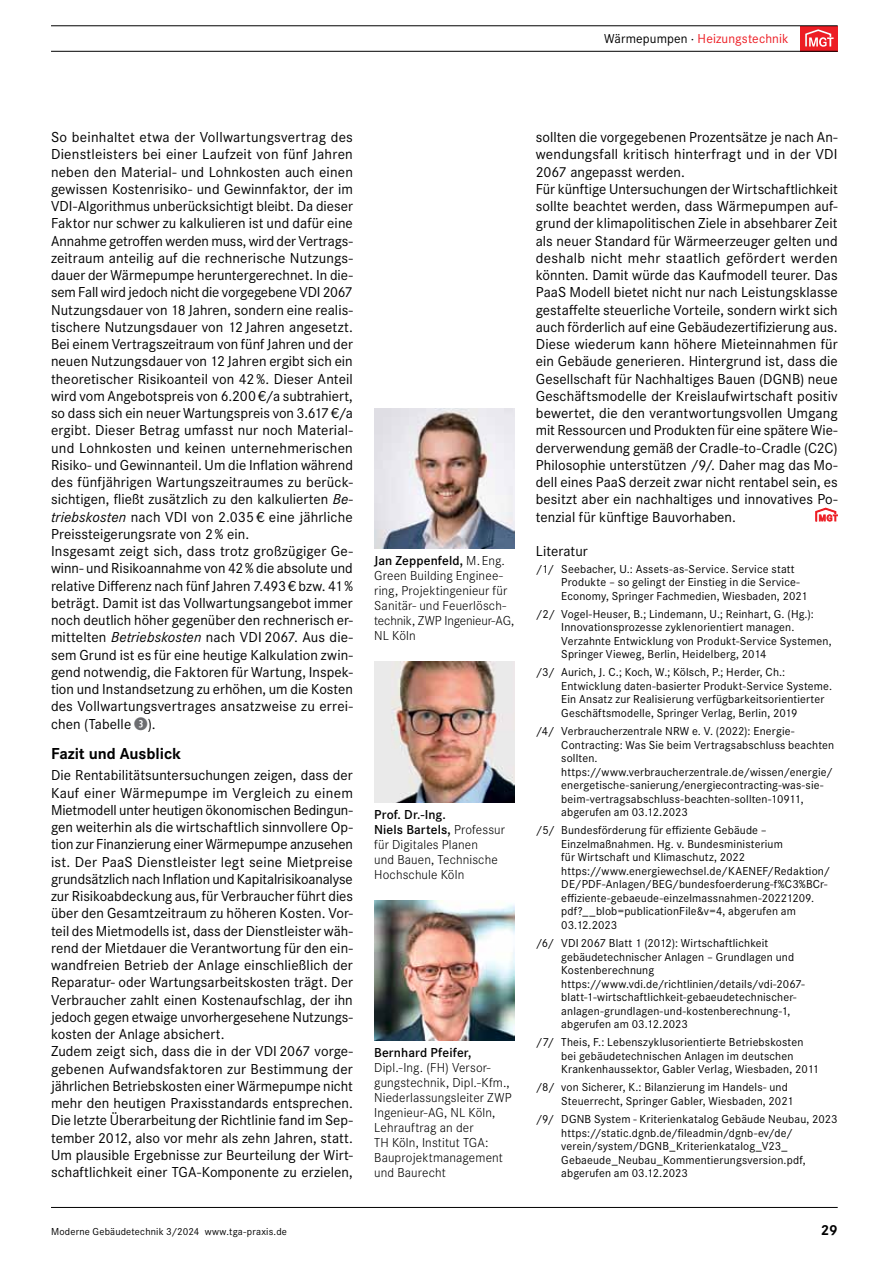
<style>
.page{position:relative;width:893px;height:1263px;background:#fff}
.page>*{position:absolute;margin:0;border:0;box-sizing:border-box;transform-origin:0 0}
.t1{font:700 16.5px "Corporate S";letter-spacing:-.005em;color:#000}
.t2{font:15px/17.2px "Corporate S";letter-spacing:.005em;color:#000}
.t3{font:700 15px "Corporate S";color:#000}
.t4{font:300 13.5px/15px "Corporate S";letter-spacing:.01em;color:#000}
.t5{font:13.5px "Corporate S";letter-spacing:.01em;color:#ed1d24}
.t6{font:600 13.5px "Corporate S";letter-spacing:.01em;color:#000}
.t7{font:12px/13.5px "Corporate S";letter-spacing:.015em;color:#000}
.t8{font:10.5px "Corporate S";letter-spacing:.02em;color:#000}
.s1{color:#000}
.s2{font-style:italic}
.s3{font-family:"Combi Numerals Ltd";font-size:17.25px;color:#6d6e71}
.s4{font-weight:600}
</style>
<div class="page">
<hr style="left:51px;top:1207px;width:787px;height:1px;background:#000">
<div style="left:800px;top:26px;width:38px;height:25px;background:#ed1d24"></div>
<svg style="left:805px;top:29px;width:29px;height:18px"></svg>
<hr style="left:51px;top:26px;width:787px;height:1px;background:#000">
<hr style="left:51px;top:51px;width:787px;height:1px;background:#000">
<svg style="left:815px;top:508px;width:23px;height:14px"></svg>
<img style="left:374px;top:408px;width:140px;height:141px">
<img style="left:374px;top:662px;width:140px;height:140px">
<img style="left:374px;top:900px;width:140px;height:140px">
<p class="t5" style="left:604px;top:30px;width:186px"><span class="s1">Wärmepumpen ·</span> Heizungstechnik</p>
<p class="t2" style="left:51px;top:128px;width:304px">So beinhaltet etwa der Vollwartungsvertrag des Dienstleisters bei einer Laufzeit von fünf Jahren neben den Material- und Lohnkosten auch einen gewissen Kostenrisiko- und Gewinnfaktor, der im VDI-Algorithmus unberücksichtigt bleibt. Da dieser Faktor nur schwer zu kalkulieren ist und dafür eine Annahme getroffen werden muss, wird der Vertrags&shy;zeitraum anteilig auf die rechnerische Nutzungs&shy;dauer der Wärmepumpe heruntergerechnet. In die&shy;sem Fall wird jedoch nicht die vorgegebene VDI 2067<br>Nutzungsdauer von 18 Jahren, sondern eine realis&shy;tischere Nutzungsdauer von 12 Jahren angesetzt.<br>Bei einem Vertragszeitraum von fünf Jahren und der neuen Nutzungsdauer von 12 Jahren ergibt sich ein theoretischer Risikoanteil von 42 %. Dieser Anteil wird vom Angebotspreis von 6.200 €/a subtrahiert, so dass sich ein neuer Wartungspreis von 3.617 €/a ergibt. Dieser Betrag umfasst nur noch Material&shy;und Lohnkosten und keinen unternehmerischen Risiko- und Gewinnanteil. Um die Inflation während des fünfjährigen Wartungszeitraumes zu berück&shy;sichtigen, fließt zusätzlich zu den kalkulierten <span class="s2">Be&shy;triebskosten</span> nach VDI von 2.035 € eine jährliche Preissteigerungsrate von 2 % ein.<br>Insgesamt zeigt sich, dass trotz großzügiger Ge&shy;winn- und Risikoannahme von 42 % die absolute und relative Differenz nach fünf Jahren 7.493 € bzw. 41 % beträgt. Damit ist das Vollwartungsangebot immer noch deutlich höher gegenüber den rechnerisch er&shy;mittelten <span class="s2">Betriebskosten</span> nach VDI 2067. Aus die&shy;sem Grund ist es für eine heutige Kalkulation zwin&shy;gend notwendig, die Faktoren für Wartung, Inspek&shy;tion und Instandsetzung zu erhöhen, um die Kosten des Vollwartungsvertrages ansatzweise zu errei&shy;chen (Tabelle <span class="s3">➌</span>).</p>
<p class="t1" style="left:51px;top:742px;width:132px">Fazit und Ausblick</p>
<p class="t2" style="left:51px;top:766px;width:303px">Die Rentabilitätsuntersuchungen zeigen, dass der Kauf einer Wärmepumpe im Vergleich zu einem Mietmodell unter heutigen ökonomischen Bedingun&shy;gen weiterhin als die wirtschaftlich sinnvollere Op&shy;tion zur Finanzierung einer Wärmepumpe anzusehen ist. Der PaaS Dienstleister legt seine Mietpreise grundsätzlich nach Inflation und Kapitalrisikoanalyse zur Risikoabdeckung aus, für Verbraucher führt dies über den Gesamtzeitraum zu höheren Kosten. Vor&shy;teil des Mietmodells ist, dass der Dienstleister wäh&shy;rend der Mietdauer die Verantwortung für den ein&shy;wandfreien Betrieb der Anlage einschließlich der Reparatur- oder Wartungsarbeitskosten trägt. Der Verbraucher zahlt einen Kostenaufschlag, der ihn jedoch gegen etwaige unvorhergesehene Nutzungs&shy;kosten der Anlage absichert.<br>Zudem zeigt sich, dass die in der VDI 2067 vorge&shy;gebenen Aufwandsfaktoren zur Bestimmung der jährlichen Betriebskosten einer Wärmepumpe nicht mehr den heutigen Praxisstandards entsprechen.<br>Die letzte Überarbeitung der Richtlinie fand im Sep&shy;tember 2012, also vor mehr als zehn Jahren, statt.<br>Um plausible Ergebnisse zur Beurteilung der Wirt&shy;schaftlichkeit einer TGA-Komponente zu erzielen,</p>
<p class="t4" style="left:374px;top:553px;width:142px"><span class="s4">Jan Zeppenfeld,</span> M. Eng.<br>Green Building Enginee&shy;ring, Projektingenieur für<br>Sanitär- und Feuerlösch&shy;technik, ZWP Ingenieur-AG,<br>NL Köln</p>
<p class="t4" style="left:374px;top:806px;width:132px"><span class="s4">Prof. Dr.-Ing.<br>Niels Bartels,</span> Professur für Digitales Planen<br>und Bauen, Technische<br>Hochschule Köln</p>
<p class="t6" style="left:374px;top:1043px;width:99px">Bernhard Pfeifer,</p>
<p class="t4" style="left:374px;top:1060px;width:139px">Dipl.-Ing. (FH) Versor&shy;gungstechnik, Dipl.-Kfm.,<br>Niederlassungsleiter ZWP<br>Ingenieur-AG, NL Köln,<br>Lehrauftrag an der<br>TH Köln, Institut TGA:<br>Bauprojektmanagement und Baurecht</p>
<p class="t2" style="left:536px;top:128px;width:303px">sollten die vorgegebenen Prozentsätze je nach An&shy;wendungsfall kritisch hinterfragt und in der VDI 2067 angepasst werden.<br>Für künftige Untersuchungen der Wirtschaftlichkeit sollte beachtet werden, dass Wärmepumpen auf&shy;grund der klimapolitischen Ziele in absehbarer Zeit als neuer Standard für Wärmeerzeuger gelten und deshalb nicht mehr staatlich gefördert werden könnten. Damit würde das Kaufmodell teurer. Das PaaS Modell bietet nicht nur nach Leistungsklasse gestaffelte steuerliche Vorteile, sondern wirkt sich auch förderlich auf eine Gebäudezertifizierung aus.<br>Diese wiederum kann höhere Mieteinnahmen für ein Gebäude generieren. Hintergrund ist, dass die Gesellschaft für Nachhaltiges Bauen (DGNB) neue Geschäftsmodelle der Kreislaufwirtschaft positiv bewertet, die den verantwortungsvollen Umgang mit Ressourcen und Produkten für eine spätere Wie&shy;derverwendung gemäß der Cradle-to-Cradle (C2C)<br>Philosophie unterstützen /9/. Daher mag das Mo&shy;dell eines PaaS derzeit zwar nicht rentabel sein, es besitzt aber ein nachhaltiges und innovatives Po&shy;tenzial für künftige Bauvorhaben.</p>
<p class="t2" style="left:536px;top:542px;width:53px">Literatur</p>
<p class="t7" style="left:561px;top:561px;width:248px;text-indent:-26px">/1/ Seebacher, U.: Assets-as-Service. Service statt<br>Produkte – so gelingt der Einstieg in die Service-<br>Economy, Springer Fachmedien, Wiesbaden, 2021</p>
<p class="t7" style="left:561px;top:607px;width:272px;text-indent:-26px">/2/ Vogel-Heuser, B.; Lindemann, U.; Reinhart, G. (Hg.):<br>Innovationsprozesse zyklenorientiert managen.<br>Verzahnte Entwicklung von Produkt-Service Systemen, Springer Vieweg, Berlin, Heidelberg, 2014</p>
<p class="t7" style="left:561px;top:665px;width:272px;text-indent:-26px">/3/ Aurich, J. C.; Koch, W.; Kölsch, P.; Herder, Ch.:<br>Entwicklung daten-basierter Produkt-Service Systeme.<br>Ein Ansatz zur Realisierung verfügbarkeitsorientierter Geschäftsmodelle, Springer Verlag, Berlin, 2019</p>
<p class="t7" style="left:561px;top:724px;width:274px;text-indent:-26px">/4/ Verbraucherzentrale NRW e. V. (2022): Energie-Contracting: Was Sie beim Vertragsabschluss beachten sollten. https://www.verbraucherzentrale.de/wissen/energie/ energetische-sanierung/energiecontracting-was-sie&shy;beim-vertragsabschluss-beachten-sollten-10911, abgerufen am 03.12.2023</p>
<p class="t7" style="left:561px;top:823px;width:271px;text-indent:-26px">/5/ Bundesförderung für effiziente Gebäude – Einzelmaßnahmen. Hg. v. Bundesministerium<br>für Wirtschaft und Klimaschutz, 2022 https://www.energiewechsel.de/KAENEF/Redaktion/ DE/PDF-Anlagen/BEG/bundesfoerderung-f%C3%BCr&shy;effiziente-gebaeude-einzelmassnahmen-20221209. pdf?__blob=publicationFile&amp;v=4, abgerufen am 03.12.2023</p>
<p class="t7" style="left:561px;top:936px;width:245px;text-indent:-26px">/6/ VDI 2067 Blatt 1 (2012): Wirtschaftlichkeit gebäudetechnischer Anlagen – Grundlagen und Kostenberechnung https://www.vdi.de/richtlinien/details/vdi-2067- blatt-1-wirtschaftlichkeit-gebaeudetechnischer&shy;anlagen-grundlagen-und-kostenberechnung-1, abgerufen am 03.12.2023</p>
<p class="t7" style="left:561px;top:1035px;width:259px;text-indent:-26px">/7/ Theis, F.: Lebenszyklusorientierte Betriebskosten bei gebäudetechnischen Anlagen im deutschen<br>Krankenhaussektor, Gabler Verlag, Wiesbaden, 2011</p>
<p class="t7" style="left:561px;top:1080px;width:234px;text-indent:-26px">/8/ von Sicherer, K.: Bilanzierung im Handels- und<br>Steuerrecht, Springer Gabler, Wiesbaden, 2021</p>
<p class="t7" style="left:561px;top:1112px;width:278px;text-indent:-26px">/9/ DGNB System - Kriterienkatalog Gebäude Neubau, 2023 https://static.dgnb.de/fileadmin/dgnb-ev/de/ verein/system/DGNB_Kriterienkatalog_V23_ Gebaeude_Neubau_Kommentierungsversion.pdf, abgerufen am 03.12.2023</p>
<p class="t8" style="left:51px;top:1224px;width:237px">Moderne Gebäudetechnik 3/2024 www.tga-praxis.de</p>
<p class="t3" style="left:821px;top:1219px;width:18px">29</p>
</div>
